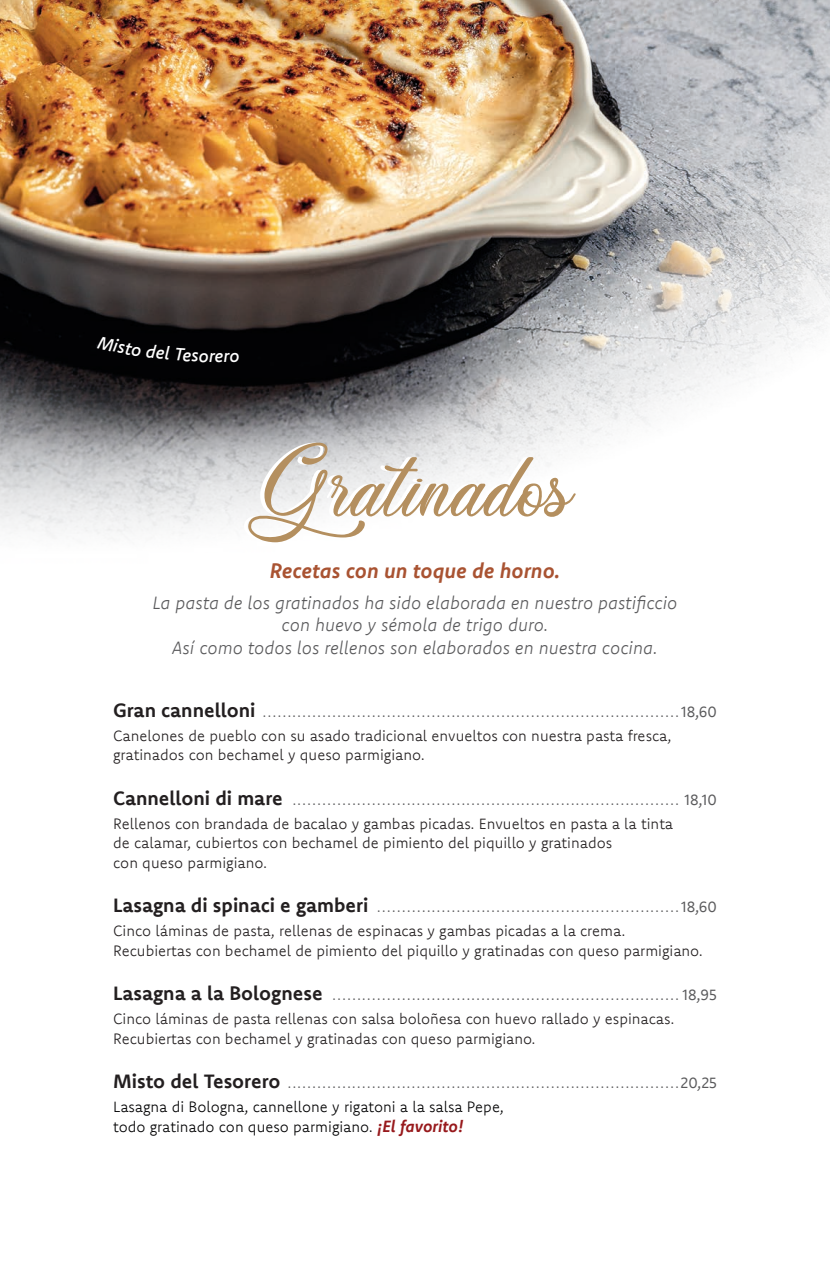
<style>
.page{position:relative;width:830px;height:1263px;background:#fff}
.page>*{position:absolute;margin:0;border:0;box-sizing:border-box;transform-origin:0 0}
.t1{font:84px "Weather Sunday Personal Use";color:#b48f5f}
.t2{font:italic 700 21px "Komet";color:#a95332}
.t3{font:italic 300 18px/22.5px "Komet";color:#5a5a5c;text-align:center}
.t4{font:italic 500 18px "Komet";color:#fff}
.t5{font:300 15px/23.7px "Komet";color:#5a5a5c}
.t6{font:300 15px/19.5px "Komet";color:#231f20}
.t7{font:300 15px "Komet";color:#020203}
.s1{color:#fff}
.s2{font-weight:700;font-size:19.5px;color:#231f20}
.s3{font-weight:400}
.s4{color:#231f20}
.s5{font-weight:700;font-size:19.5px}
.s6{color:#5a5a5c}
.s7{font-weight:400;color:#5a5a5c}
.s8{color:#020203}
.s9{font-weight:700;font-style:italic;font-size:16.5px;color:#97191c}
</style>
<div class="page">
<img style="left:0;top:0;width:829px;height:537px">
<div style="left:97px;top:335px;width:118px;height:27px;background:#020204"></div>
<svg style="left:224px;top:352px;width:15px;height:10px"></svg>
<p class="t4" style="left:214px;top:344px;width:11px">e</p>
<h1 class="t1" style="left:241px;top:436px;width:332px"><span class="s1">G</span>ratinados</h1>
<h2 class="t2" style="left:269px;top:557px;width:292px">Recetas con un toque de horno.</h2>
<p class="t3" style="left:152px;top:591px;width:526px">La pasta de los gratinados ha sido elaborada en nuestro pastificcio con huevo y sémola de trigo duro.<br>Así como todos los rellenos son elaborados en nuestra cocina.</p>
<p class="t5" style="left:113px;top:700px;width:605px"><span class="s2">Gran cannelloni</span> ....................................................................................<span class="s3">18,60<br></span><span class="s4">Canelones de pueblo con su asado tradicional envueltos con nuestra pasta fresca,</span></p>
<p class="t6" style="left:113px;top:745px;width:313px">gratinados con bechamel y queso parmigiano.</p>
<p class="t5" style="left:113px;top:787px;width:605px"><span class="s2">Cannelloni di mare</span> .............................................................................. <span class="s3">18,10<br></span><span class="s4">Rellenos con brandada de bacalao y gambas picadas. Envueltos en pasta a la tinta</span></p>
<p class="t6" style="left:113px;top:833px;width:500px">de calamar, cubiertos con bechamel de pimiento del piquillo y gratinados con queso parmigiano.</p>
<p class="t6" style="left:113px;top:895px;width:605px;line-height:23.7px"><span class="s5">Lasagna di spinaci e gamberi</span> <span class="s6">.............................................................</span><span class="s7">18,60<br></span>Cinco láminas de pasta, rellenas de espinacas y gambas picadas a la crema.</p>
<p class="t6" style="left:113px;top:940px;width:591px">Recubiertas con bechamel de pimiento del piquillo y gratinadas con queso parmigiano.</p>
<p class="t5" style="left:113px;top:983px;width:605px"><span class="s2">Lasagna a la Bolognese</span> ...................................................................... <span class="s3">18,95<br></span><span class="s4">Cinco láminas de pasta rellenas con salsa boloñesa con huevo rallado y espinacas.</span></p>
<p class="t6" style="left:113px;top:1028px;width:424px">Recubiertas con bechamel y gratinadas con queso parmigiano.</p>
<p class="t5" style="left:113px;top:1071px;width:605px"><span class="s2">Misto del Tesorero</span> ...............................................................................<span class="s3">20,25<br></span><span class="s8">Lasagna di Bologna, cannellone y rigatoni a la salsa Pepe,</span></p>
<p class="t7" style="left:113px;top:1117px;width:352px">todo gratinado con queso parmigiano. <span class="s9">¡El favorito!</span></p>
</div>
